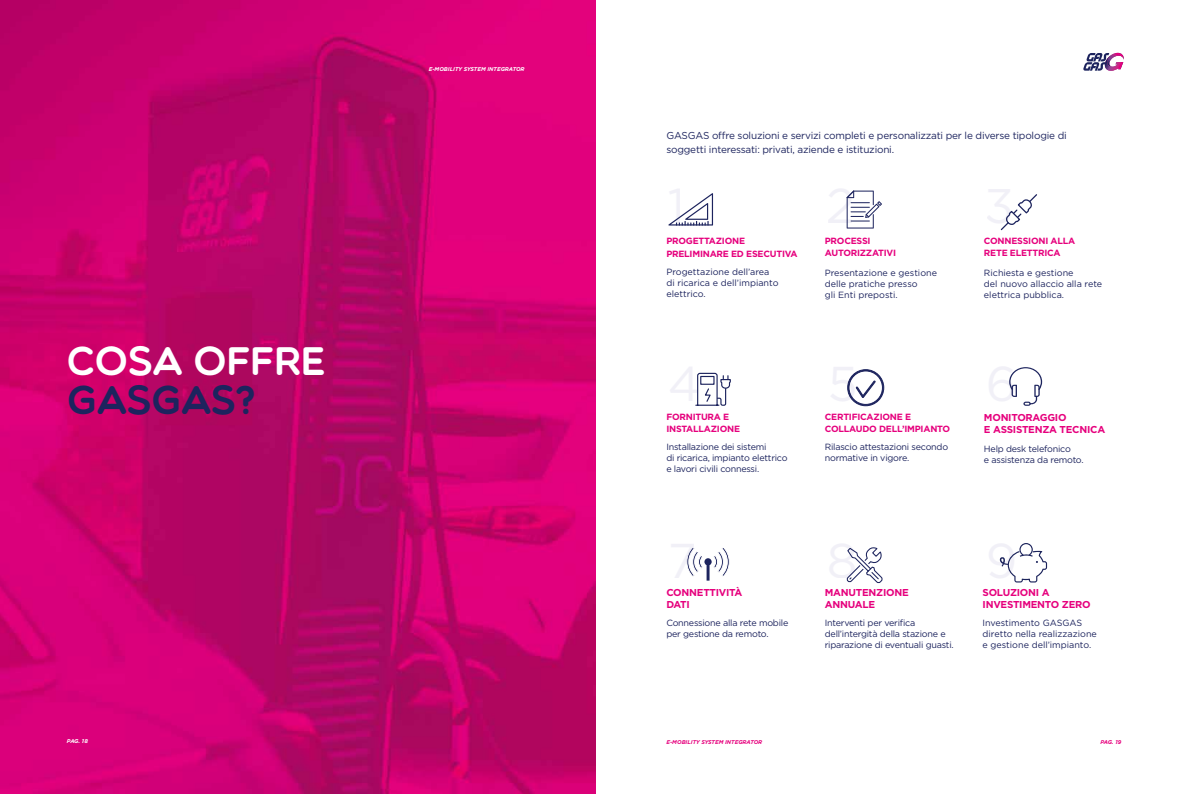
<style>
.page{position:relative;width:1191px;height:794px;background:#fff}
.page>*{position:absolute;margin:0;border:0;box-sizing:border-box;transform-origin:0 0}
.t1{font:40.2px "Multicolore";letter-spacing:-.01em;color:#fff}
.t2{font:40.2px "Multicolore";letter-spacing:-.01em;color:#1d245e}
.t3{font:10px/14px "Gotham";letter-spacing:-.02em;color:#1d245e}
.t4{font:700 10px/12.2px "Gotham";letter-spacing:-.025em;color:#e6007d}
.t5{font:9px/11px "Gotham";letter-spacing:-.025em;color:#1d245e}
.t6{font:9px/11px "Gotham";color:#1d245e}
.t7{font:700 9px/12px "Gotham";letter-spacing:-.025em;color:#e6007d}
.t8{font:italic 700 5.5px "Gotham";color:#e6007d}
.t9{font:italic 700 5.5px "Gotham";color:#fff}
</style>
<div class="page">
<img style="left:0;top:0;width:595px;height:794px">
<svg style="left:1083px;top:53px;width:41px;height:18px"></svg>
<svg style="left:846px;top:190px;width:36px;height:38px"></svg>
<svg style="left:847px;top:369px;width:37px;height:37px"></svg>
<svg style="left:846px;top:547px;width:37px;height:37px"></svg>
<svg style="left:668px;top:193px;width:45px;height:32px"></svg>
<svg style="left:695px;top:372px;width:36px;height:34px"></svg>
<svg style="left:686px;top:548px;width:43px;height:32px"></svg>
<svg style="left:1009px;top:367px;width:33px;height:39px"></svg>
<svg style="left:1000px;top:194px;width:37px;height:37px"></svg>
<svg style="left:999px;top:543px;width:48px;height:39px"></svg>
<p class="t9" style="left:429px;top:65px;width:97px">E-MOBILITY SYSTEM INTEGRATOR</p>
<h1 class="t1" style="left:67px;top:335px;width:260px">COSA OFFRE</h1>
<h1 class="t2" style="left:67px;top:374px;width:190px">GASGAS?</h1>
<p class="t9" style="left:67px;top:737px;width:23px">PAG. 18</p>
<p class="t3" style="left:666px;top:128px;width:402px">GASGAS offre soluzioni e servizi completi e personalizzati per le diverse tipologie di soggetti interessati: privati, aziende e istituzioni.</p>
<p class="t7" style="left:666px;top:235px;width:133px">PROGETTAZIONE<br>PRELIMINARE ED ESECUTIVA</p>
<p class="t6" style="left:666px;top:266px;width:114px">Progettazione dell’area di ricarica e dell’impianto elettrico.</p>
<p class="t7" style="left:825px;top:235px;width:73px">PROCESSI<br>AUTORIZZATIVI</p>
<p class="t6" style="left:825px;top:267px;width:114px">Presentazione e gestione delle pratiche presso<br>gli Enti preposti.</p>
<p class="t7" style="left:984px;top:235px;width:93px">CONNESSIONI ALLA<br>RETE ELETTRICA</p>
<p class="t6" style="left:984px;top:267px;width:120px">Richiesta e gestione<br>del nuovo allaccio alla rete elettrica pubblica.</p>
<p class="t7" style="left:666px;top:411px;width:75px">FORNITURA E<br>INSTALLAZIONE</p>
<p class="t5" style="left:666px;top:441px;width:123px">Installazione dei sistemi<br>di ricarica, impianto elettrico e lavori civili connessi.</p>
<p class="t7" style="left:825px;top:411px;width:127px">CERTIFICAZIONE E<br>COLLAUDO DELL’IMPIANTO</p>
<p class="t5" style="left:825px;top:441px;width:125px">Rilascio attestazioni secondo normative in vigore.</p>
<p class="t4" style="left:984px;top:411px;width:123px">MONITORAGGIO<br>E ASSISTENZA TECNICA</p>
<p class="t5" style="left:984px;top:442px;width:101px">Help desk telefonico<br>e assistenza da remoto.</p>
<p class="t4" style="left:666px;top:586px;width:78px">CONNETTIVITÀ<br>DATI</p>
<p class="t5" style="left:666px;top:617px;width:123px">Connessione alla rete mobile per gestione da remoto.</p>
<p class="t4" style="left:825px;top:586px;width:85px">MANUTENZIONE<br>ANNUALE</p>
<p class="t5" style="left:825px;top:617px;width:130px">Interventi per verifica dell’intergità della stazione e riparazione di eventuali guasti.</p>
<p class="t4" style="left:982px;top:586px;width:110px">SOLUZIONI A<br>INVESTIMENTO ZERO</p>
<p class="t6" style="left:982px;top:617px;width:116px">Investimento GASGAS diretto nella realizzazione e gestione dell’impianto.</p>
<p class="t8" style="left:666px;top:738px;width:97px">E-MOBILITY SYSTEM INTEGRATOR</p>
<p class="t8" style="left:1100px;top:738px;width:22px">PAG. 19</p>
</div>
